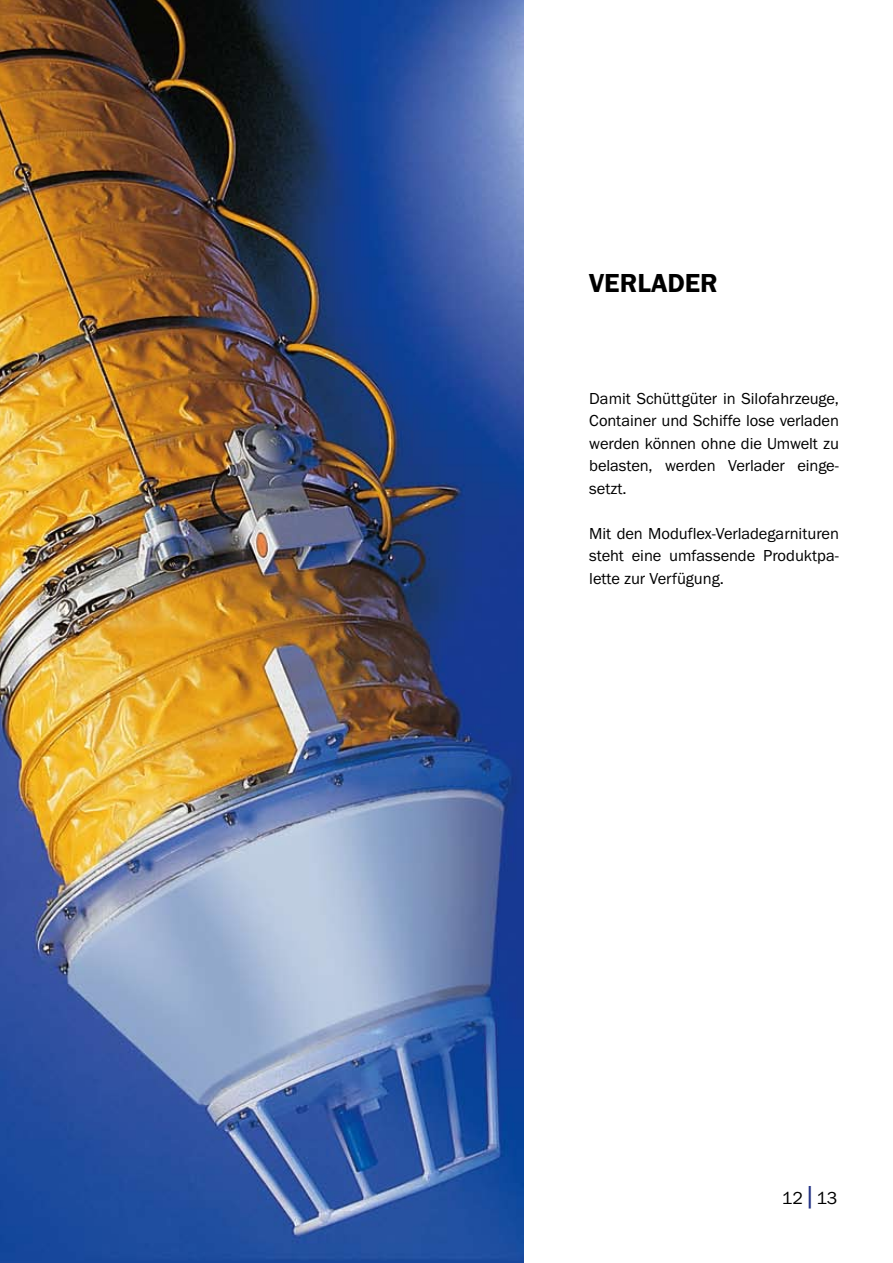
<style>
.page{position:relative;width:893px;height:1263px;background:#fff}
.page>*{position:absolute;margin:0;border:0;box-sizing:border-box;transform-origin:0 0}
.t1{font:27px "Franklin Gothic Turk Demi";color:#000}
.t2{font:18px "Franklin Gothic Turk Book";color:#000}
.t3{font:16.5px/22.5px "Franklin Gothic Turk Book";letter-spacing:-.005em;color:#000;text-align:justify}
.s1{font-size:27px;color:#243285}
</style>
<div class="page">
<img style="left:0;top:0;width:523px;height:1263px">
<h1 class="t1" style="left:589px;top:268px;width:130px">VERLADER</h1>
<p class="t3" style="left:589px;top:387px;width:251px">Damit Schüttgüter in Silofahrzeuge, Container und Schiffe lose verladen werden können ohne die Umwelt zu belasten, werden Verlader einge&shy;setzt.</p>
<p class="t3" style="left:589px;top:522px;width:251px">Mit den Moduflex-Verladegarnituren steht eine umfassende Produktpa&shy;lette zur Verfügung.</p>
<p class="t2" style="left:782px;top:1188px;width:57px">12<span class="s1">|</span>13</p>
</div>
